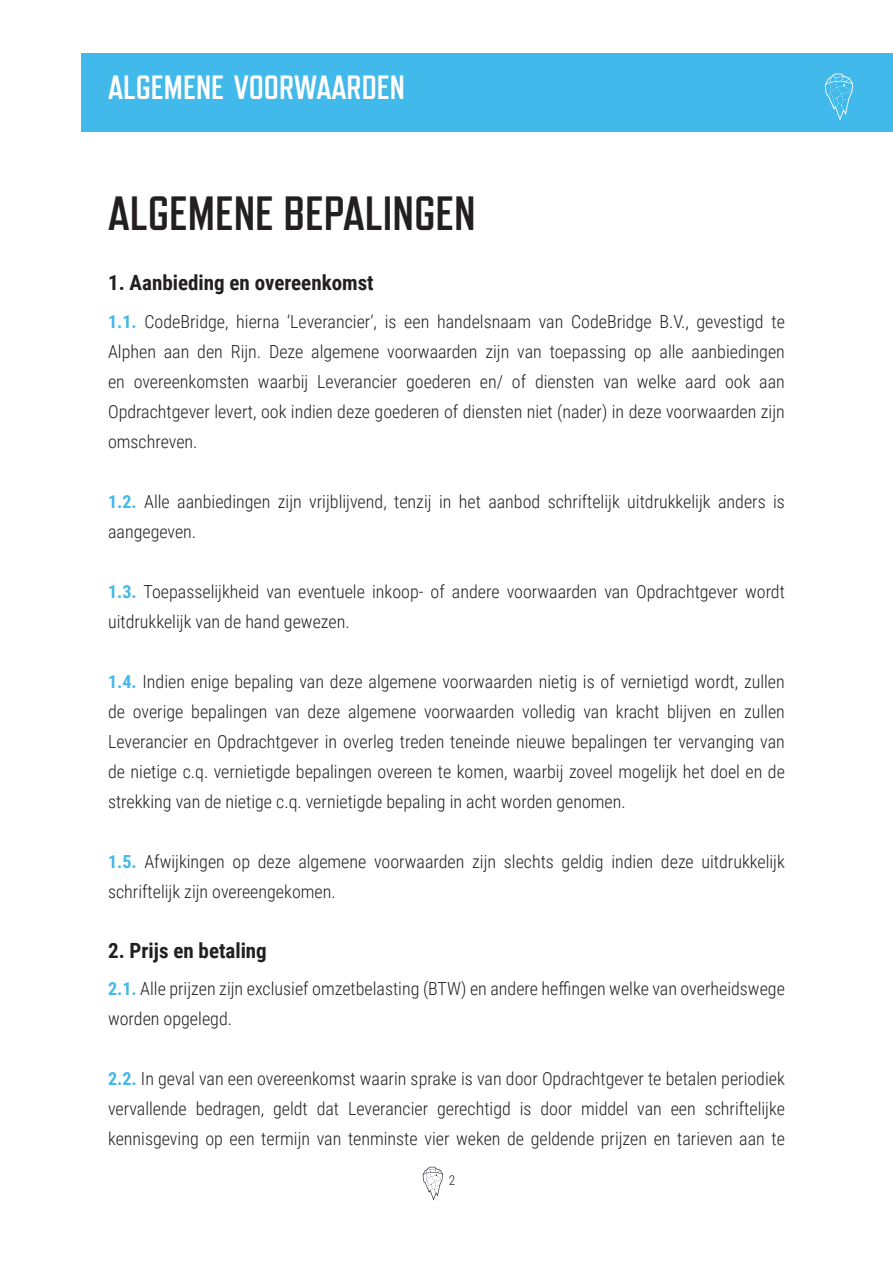
<style>
.page{position:relative;width:893px;height:1263px;background:#fff}
.page>*{position:absolute;margin:0;border:0;box-sizing:border-box;transform-origin:0 0}
.Header_style{font:700 48px "Refrigerator Deluxe";color:#231f20}
.t1{font:700 33.6px "Refrigerator Deluxe";color:#fff}
.Sub_header_style{font:700 21px "Roboto Condensed";color:#231f20}
.Body_text{font:300 18px/30px "Roboto Condensed";color:#231f20}
.t2{font:300 13.5px "Roboto Condensed";color:#231f20}
.s1{font-weight:700;color:#43b8ea}
</style>
<div class="page">
<div style="left:82px;top:54px;width:811px;height:78px;background:#41b9ea"></div>
<svg style="left:423px;top:1167px;width:20px;height:33px"></svg>
<svg style="left:825px;top:73px;width:28px;height:48px"></svg>
<h2 class="t1" style="left:108px;top:68px;width:298px">ALGEMENE VOORWAARDEN</h2>
<p class="Header_style" style="left:108px;top:187px;width:369px">ALGEMENE BEPALINGEN</p>
<p class="Sub_header_style" style="left:108px;top:268px;width:267px">1. Aanbieding en overeenkomst</p>
<p class="Body_text" style="left:108px;top:305px;width:678px;text-align:justify"><span class="s1">1.1.</span> CodeBridge, hierna ‘Leverancier’, is een handelsnaam van CodeBridge B.V., gevestigd te Alphen aan den Rijn. Deze algemene voorwaarden zijn van toepassing op alle aanbiedingen en overeenkomsten waarbij Leverancier goederen en/ of diensten van welke aard ook aan Opdrachtgever levert, ook indien deze goederen of diensten niet (nader) in deze voorwaarden zijn omschreven.</p>
<p class="Body_text" style="left:108px;top:485px;width:678px"><span class="s1">1.2.</span> Alle aanbiedingen zijn vrijblijvend, tenzij in het aanbod schriftelijk uitdrukkelijk anders is aangegeven.</p>
<p class="Body_text" style="left:108px;top:575px;width:678px"><span class="s1">1.3.</span> Toepasselijkheid van eventuele inkoop- of andere voorwaarden van Opdrachtgever wordt uitdrukkelijk van de hand gewezen.</p>
<p class="Body_text" style="left:108px;top:665px;width:678px;text-align:justify"><span class="s1">1.4.</span> Indien enige bepaling van deze algemene voorwaarden nietig is of vernietigd wordt, zullen de overige bepalingen van deze algemene voorwaarden volledig van kracht blijven en zullen Leverancier en Opdrachtgever in overleg treden teneinde nieuwe bepalingen ter vervanging van de nietige c.q. vernietigde bepalingen overeen te komen, waarbij zoveel mogelijk het doel en de strekking van de nietige c.q. vernietigde bepaling in acht worden genomen.</p>
<p class="Body_text" style="left:108px;top:845px;width:678px"><span class="s1">1.5.</span> Afwijkingen op deze algemene voorwaarden zijn slechts geldig indien deze uitdrukkelijk schriftelijk zijn overeengekomen.</p>
<p class="Sub_header_style" style="left:108px;top:935px;width:160px">2. Prijs en betaling</p>
<p class="Body_text" style="left:108px;top:973px;width:678px"><span class="s1">2.1.</span> Alle prijzen zijn exclusief omzetbelasting (BTW) en andere heffingen welke van overheidswege worden opgelegd.</p>
<p class="Body_text" style="left:108px;top:1063px;width:678px;text-align:justify"><span class="s1">2.2.</span> In geval van een overeenkomst waarin sprake is van door Opdrachtgever te betalen periodiek vervallende bedragen, geldt dat Leverancier gerechtigd is door middel van een schriftelijke kennisgeving op een termijn van tenminste vier weken de geldende prijzen en tarieven aan te</p>
<p class="t2" style="left:449px;top:1171px;width:8px">2</p>
</div>
